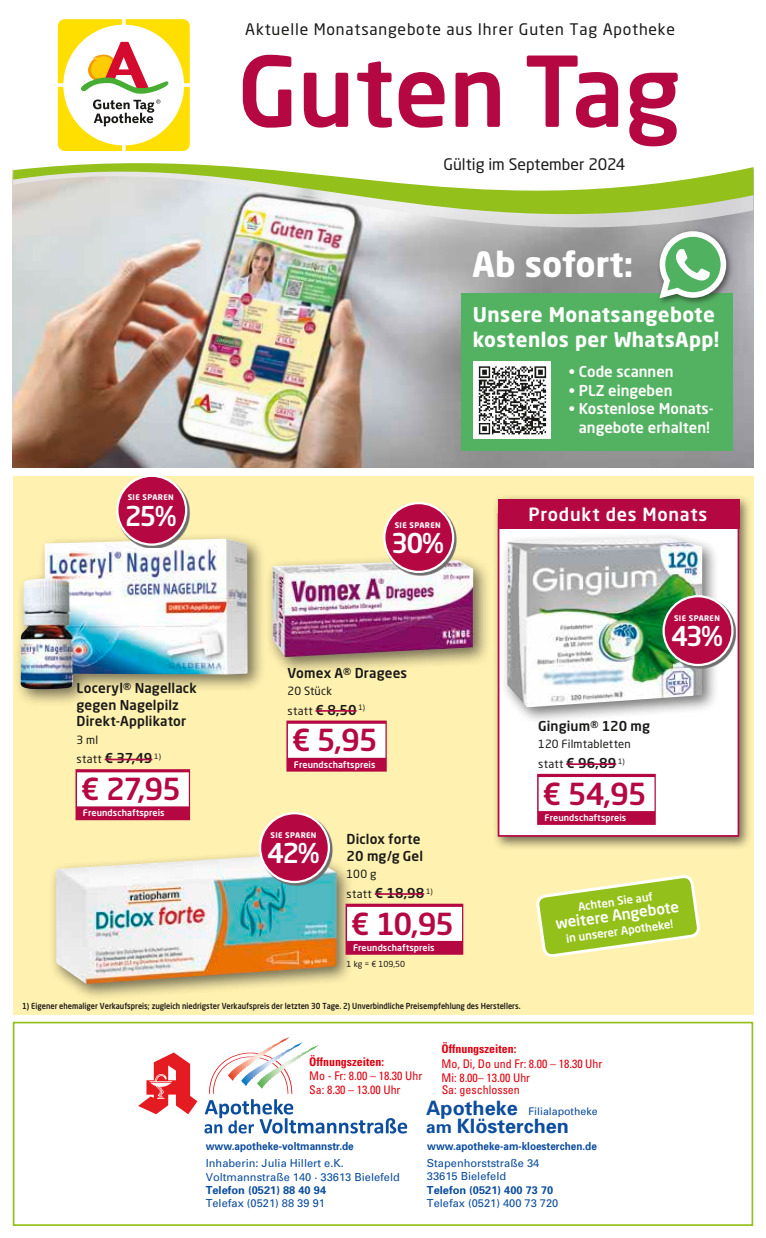
<style>
.page{position:relative;width:766px;height:1238px;background:#fff}
.page>*{position:absolute;margin:0;border:0;box-sizing:border-box;transform-origin:0 0}
.t1{font:500 96px "Neo Sans Pro";color:#b50843}
.t2{font:700 34.35px "Neo Sans Pro";color:#fff}
._04_Angebotspreis{font:500 30px "Neo Sans Pro";letter-spacing:-.045em;color:#b50843}
.Prozente{font:500 27px "Neo Sans Pro";letter-spacing:-.075em;color:#fff}
.t3{font:700 20.1px/25px "Neo Sans Pro";letter-spacing:.02em;color:#fff}
.t4{font:700 19.8px/18.5px "Univers";color:#0c4d9d}
._01_Artikel{font:500 18px "Neo Sans Pro";letter-spacing:.04em;color:#fff}
.t5{font:15.75px "Neo Sans Pro";letter-spacing:.05em;color:#1a1918}
.t6{font:15.75px "Neo Sans Pro";color:#1a1918}
.t7{font:500 15px "Neo Sans Pro";color:#fff}
.t8{font:500 14.85px/18.5px "Neo Sans Pro";color:#fff;text-align:center}
._01_Artikel-2{font:500 13.5px/16.5px "Neo Sans Pro";letter-spacing:.01em;color:#1a1918}
._03_statt_Preis{font:500 13.5px "Neo Sans Pro";color:#1a1918}
.t9{font:condensed 12px/14.2px "Univers";color:#e2000f}
._02_Text{font:11.25px "Neo Sans Pro";letter-spacing:.015em;color:#1a1918}
.t10{font:500 11.25px "Neo Sans Pro";color:#fff}
._03_statt_Preis-2{font:11.25px "Neo Sans Pro";letter-spacing:.025em;color:#1a1918}
.t11{font:11.1px/13.2px "Univers";color:#0c4d9d}
.t12{font:700 11.1px "Univers";color:#0c4d9d;scale:.9 1}
.t13{font:700 11.1px/13.2px "Univers";color:#0c4d9d}
.t14{font:10.5px "Univers";color:#0c4d9d}
._07_T_Wirberaten{font:500 9px "Neo Sans Pro";letter-spacing:.01em;color:#fff}
.t15{font:500 8.25px "Neo Sans Pro";color:#1d1d1b;scale:.9 1}
._05_Grundpreis{font:8.25px "Neo Sans Pro";color:#1a1918}
.Sparen{font:700 7.65px "Neo Sans Pro";letter-spacing:.05em;color:#fff}
.s1{font-weight:400;font-size:11.25px}
.s2{font-weight:500;font-size:13.5px}
.s3{font-weight:700}
.s4{font-weight:400}
.s5{font-size:17.1px}
</style>
<div class="page">
<img style="left:13px;top:258px;width:740px;height:210px">
<div style="left:461px;top:293px;width:271px;height:157px;background:#53b261"></div>
<img style="left:473px;top:361px;width:78px;height:77px">
<div style="left:656px;top:228px;width:78px;height:78px;background:#1a1918;opacity:.6"></div>
<svg style="left:659px;top:258px;width:67px;height:40px"></svg>
<div style="left:13px;top:476px;width:740px;height:538px;background:#fff1af"></div>
<svg style="left:13px;top:138px;width:740px;height:120px"></svg>
<svg style="left:58px;top:19px;width:132px;height:132px"></svg>
<svg style="left:209px;top:1037px;width:109px;height:56px"></svg>
<svg style="left:138px;top:1052px;width:59px;height:62px"></svg>
<svg style="left:204px;top:1099px;width:203px;height:34px"></svg>
<div style="left:13px;top:1021px;width:740px;height:204px;border:2px solid #94c01c"></div>
<div style="left:492px;top:493px;width:260px;height:357px;background:#1a1918;opacity:.6"></div>
<div style="left:497px;top:513px;width:242px;height:323px;background:#fff;border:2px solid #b50843"></div>
<div style="left:497px;top:499px;width:242px;height:29px;background:#b50843"></div>
<div style="left:500px;top:531px;width:219px;height:193px;background:#1a1918;opacity:.6"></div>
<img style="left:507px;top:538px;width:195px;height:169px">
<div style="left:537px;top:773px;width:118px;height:51px;background:#b50843"></div>
<div style="left:538px;top:777px;width:116px;height:34px;background:#fff"></div>
<hr style="left:566px;top:763px;width:50px;height:2px;background:#b50843">
<svg style="left:664px;top:597px;width:71px;height:71px"></svg>
<div style="left:663px;top:596px;width:69px;height:69px;background:#b50843;border-radius:50%"></div>
<div style="left:662px;top:595px;width:71px;height:71px;border:2px solid #fff;border-radius:50%"></div>
<div style="left:286px;top:720px;width:100px;height:51px;background:#b50843"></div>
<div style="left:288px;top:723px;width:97px;height:34px;background:#fff"></div>
<hr style="left:315px;top:710px;width:41px;height:1px;background:#b50843">
<div style="left:265px;top:553px;width:226px;height:122px;background:#1a1918;opacity:.6"></div>
<img style="left:272px;top:560px;width:201px;height:97px">
<svg style="left:385px;top:505px;width:71px;height:70px"></svg>
<div style="left:384px;top:503px;width:69px;height:69px;background:#b50843;border-radius:50%"></div>
<div style="left:383px;top:502px;width:71px;height:71px;border:2px solid #fff;border-radius:50%"></div>
<div style="left:49px;top:846px;width:305px;height:155px;background:#1a1918;opacity:.6"></div>
<img style="left:56px;top:853px;width:280px;height:131px">
<div style="left:345px;top:903px;width:118px;height:51px;background:#b50843"></div>
<div style="left:347px;top:906px;width:115px;height:34px;background:#fff"></div>
<hr style="left:374px;top:893px;width:50px;height:1px;background:#b50843">
<svg style="left:261px;top:815px;width:71px;height:70px"></svg>
<div style="left:260px;top:813px;width:69px;height:69px;background:#b50843;border-radius:50%"></div>
<div style="left:259px;top:812px;width:71px;height:71px;border:2px solid #fff;border-radius:50%"></div>
<div style="left:13px;top:531px;width:253px;height:176px;background:#1a1918;opacity:.6"></div>
<img style="left:21px;top:538px;width:227px;height:151px">
<div style="left:75px;top:769px;width:115px;height:51px;background:#b50843"></div>
<div style="left:77px;top:772px;width:112px;height:34px;background:#fff"></div>
<hr style="left:105px;top:758px;width:47px;height:2px;background:#b50843">
<svg style="left:118px;top:477px;width:71px;height:71px"></svg>
<div style="left:117px;top:476px;width:69px;height:68px;background:#b50843;border-radius:50%"></div>
<div style="left:116px;top:474px;width:71px;height:71px;border:2px solid #fff;border-radius:50%"></div>
<svg style="left:536px;top:841px;width:163px;height:117px"></svg>
<p class="t5" style="left:245px;top:20px;width:431px">Aktuelle Monatsangebote aus Ihrer Guten Tag Apotheke</p>
<p class="t1" style="left:237px;top:31px;width:444px">Guten Tag</p>
<p class="t6" style="left:443px;top:154px;width:183px">Gültig im September 2024</p>
<p class="Sparen" style="left:128px;top:492px;width:47px">SIE SPAREN</p>
<p class="Prozente" style="left:125px;top:499px;width:53px">25%</p>
<p class="_01_Artikel-2" style="left:77px;top:679px;width:122px">Loceryl® Nagellack gegen Nagelpilz</p>
<p class="_01_Artikel-2" style="left:77px;top:712px;width:111px">Direkt-Applikator</p>
<p class="_02_Text" style="left:77px;top:732px;width:23px">3 ml</p>
<p class="_03_statt_Preis" style="left:77px;top:749px;width:86px"><span class="s1">statt</span> € 37,49 <sup>1)</sup></p>
<p class="_04_Angebotspreis" style="left:81px;top:770px;width:102px">€ 27,95</p>
<p class="_07_T_Wirberaten" style="left:83px;top:807px;width:83px">Freundschaftspreis</p>
<p class="t2" style="left:472px;top:242px;width:162px">Ab sofort:</p>
<p class="t3" style="left:472px;top:302px;width:248px">Unsere Monatsangebote kostenlos per WhatsApp!</p>
<p class="t8" style="left:568px;top:362px;width:106px">• Code scannen</p>
<p class="t8" style="left:568px;top:380px;width:105px">• PLZ eingeben</p>
<p class="t8" style="left:568px;top:399px;width:146px">• Kostenlose Monats&shy;angebote erhalten!</p>
<p class="Sparen" style="left:394px;top:520px;width:47px">SIE SPAREN</p>
<p class="Prozente" style="left:391px;top:526px;width:54px">30%</p>
<p class="_01_Artikel-2" style="left:287px;top:664px;width:121px">Vomex A® Dragees</p>
<p class="_02_Text" style="left:287px;top:684px;width:46px">20 Stück</p>
<p class="_03_statt_Preis-2" style="left:287px;top:703px;width:79px">statt <span class="s2">€ 8,50</span> <sup>1)</sup></p>
<p class="_04_Angebotspreis" style="left:292px;top:721px;width:87px">€ 5,95</p>
<p class="_07_T_Wirberaten" style="left:294px;top:758px;width:83px">Freundschaftspreis</p>
<p class="Sparen" style="left:270px;top:830px;width:47px">SIE SPAREN</p>
<p class="Prozente" style="left:267px;top:836px;width:54px">42%</p>
<p class="_01_Artikel-2" style="left:346px;top:830px;width:78px">Diclox forte<br>20 mg/g Gel</p>
<p class="_02_Text" style="left:346px;top:867px;width:31px">100 g</p>
<p class="_03_statt_Preis" style="left:346px;top:884px;width:88px"><span class="s1">statt</span> € 18,98 <sup>1)</sup></p>
<p class="_04_Angebotspreis" style="left:351px;top:904px;width:105px">€ 10,95</p>
<p class="_07_T_Wirberaten" style="left:353px;top:941px;width:83px">Freundschaftspreis</p>
<p class="_05_Grundpreis" style="left:346px;top:958px;width:60px">1 kg = € 109,50</p>
<p class="_01_Artikel" style="left:528px;top:503px;width:180px">Produkt des Monats</p>
<p class="Sparen" style="left:673px;top:613px;width:47px">SIE SPAREN</p>
<p class="Prozente" style="left:671px;top:619px;width:53px">43%</p>
<p class="_01_Artikel-2" style="left:538px;top:717px;width:113px">Gingium® 120 mg</p>
<p class="_02_Text" style="left:538px;top:737px;width:94px">120 Filmtabletten</p>
<p class="_03_statt_Preis" style="left:538px;top:754px;width:88px"><span class="s1">statt</span> € 96,89 <sup>1)</sup></p>
<p class="_04_Angebotspreis" style="left:542px;top:774px;width:106px">€ 54,95</p>
<p class="_07_T_Wirberaten" style="left:544px;top:811px;width:83px">Freundschaftspreis</p>
<p class="t10" style="left:577px;top:899px;width:77px;rotate:-8deg">Achten Sie auf</p>
<p class="t7" style="left:554px;top:914px;width:126px;rotate:-8deg">weitere Angebote</p>
<p class="t10" style="left:565px;top:931px;width:109px;rotate:-8deg">in unserer Apotheke!</p>
<p class="t15" style="left:22px;top:1000px;width:555px">1) Eigener ehemaliger Verkaufspreis; zugleich niedrigster Verkaufspreis der letzten 30 Tage. 2) Unverbindliche Preisempfehlung des Herstellers.</p>
<p class="t9" style="left:309px;top:1054px;width:115px"><span class="s3">Öffnungszeiten:<br></span>Mo - Fr: 8.00 – 18.30 Uhr<br>Sa: 8.30 – 13.00 Uhr</p>
<p class="t9" style="left:441px;top:1041px;width:162px"><span class="s3">Öffnungszeiten:<br></span>Mo, Di, Do und Fr: 8.00 – 18.30 Uhr<br>Mi: 8.00– 13.00 Uhr</p>
<p class="t9" style="left:441px;top:1082px;width:80px">Sa: geschlossen</p>
<p class="t12" style="left:206px;top:1138px;width:166px">www.apotheke-voltmannstr.de</p>
<p class="t11" style="left:206px;top:1156px;width:140px">Inhaberin: Julia Hillert e.K.</p>
<p class="t11" style="left:206px;top:1169px;width:195px">Voltmannstraße 140 · 33613 Bielefeld</p>
<p class="t13" style="left:206px;top:1183px;width:122px">Telefon (0521) 88 40 94<br><span class="s4">Telefax (0521) 88 39 91</span></p>
<p class="t4" style="left:426px;top:1098px;width:144px">Apotheke<br><span class="s5">am</span> Klösterchen</p>
<p class="t14" style="left:528px;top:1104px;width:71px">Filialapotheke</p>
<p class="t12" style="left:427px;top:1138px;width:190px">www.apotheke-am-kloesterchen.de</p>
<p class="t11" style="left:427px;top:1183px;width:133px"><span class="s3">Telefon (0521) 400 73 70<br></span>Telefax (0521) 400 73 720</p>
<p class="t11" style="left:427px;top:1156px;width:114px">Stapenhorststraße 34<br>33615 Bielefeld</p>
</div>
